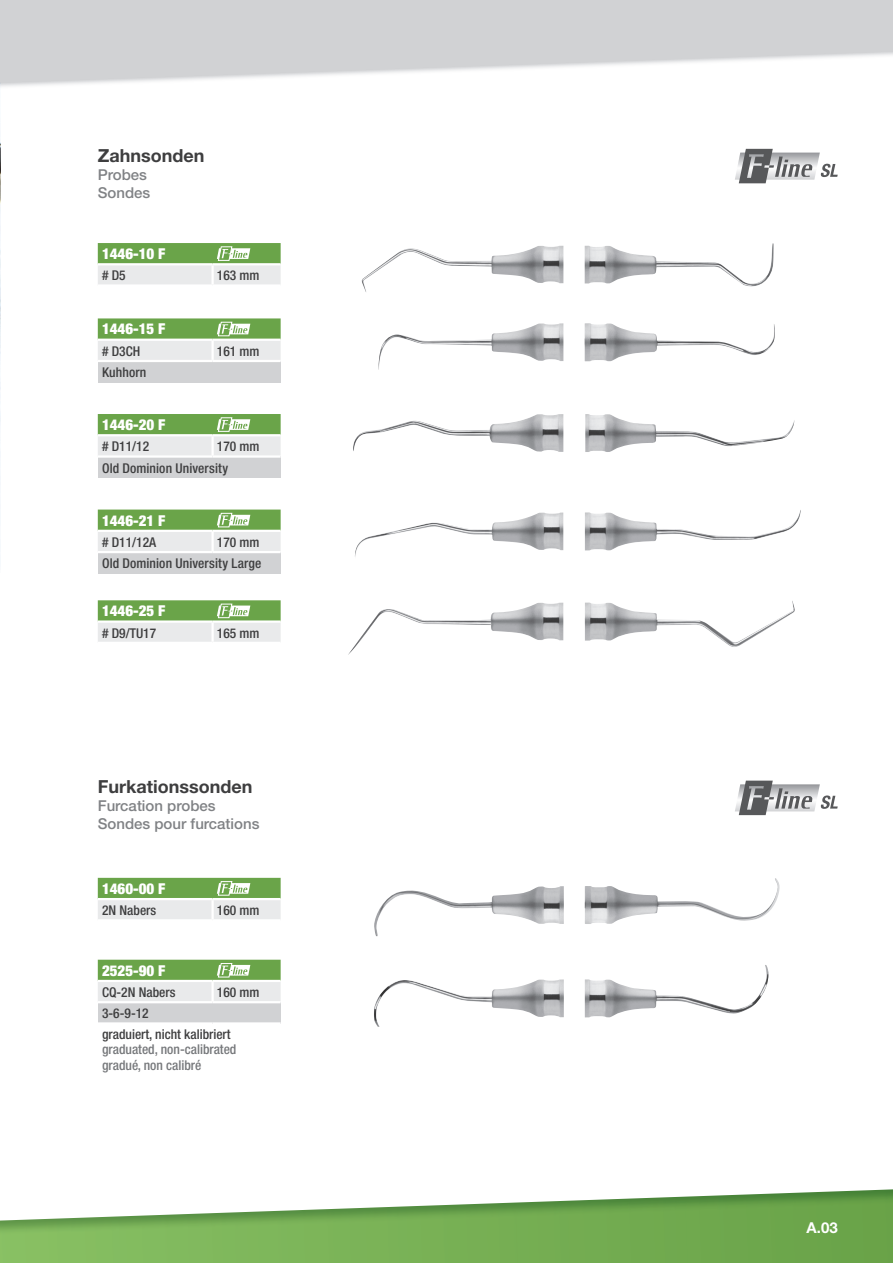
<style>
.page{position:relative;width:893px;height:1263px;background:#fff}
.page>*{position:absolute;margin:0;border:0;box-sizing:border-box;transform-origin:0 0}
.t1{font:700 18px "Helvetica Neue LT Std";color:#3e3e3f}
.t2{font:900 condensed 15px "Helvetica Neue LT Std";color:#fff}
.t3{font:500 15px/18px "Helvetica Neue LT Std";color:#808285}
.t4{font:700 15px "Helvetica Neue LT Std";color:#fff}
.t5{font:500 condensed 13.5px/21.3px "Helvetica Neue LT Std";color:#3e3e3f}
.t6{font:500 condensed 13.5px/15.3px "Helvetica Neue LT Std";color:#76787b}
</style>
<div class="page">
<img style="left:0;top:1189px;width:893px;height:74px">
<img style="left:0;top:142px;width:1px;height:338px">
<svg style="left:98px;top:878px;width:183px;height:41px;background:#b1cca3"></svg>
<div style="left:98px;top:1002px;width:183px;height:21px;background:#d1d2d4"></div>
<hr style="left:98px;top:1001px;width:115px;height:2px;background:#fff">
<hr style="left:213px;top:1001px;width:68px;height:2px;background:#fff">
<hr style="left:98px;top:1022px;width:115px;height:2px;background:#fff">
<hr style="left:213px;top:1022px;width:68px;height:2px;background:#fff">
<svg style="left:98px;top:960px;width:183px;height:41px;background:#b1cca3"></svg>
<div style="left:98px;top:361px;width:183px;height:21px;background:#d1d2d4"></div>
<hr style="left:98px;top:360px;width:115px;height:2px;background:#fff">
<hr style="left:213px;top:360px;width:68px;height:2px;background:#fff">
<svg style="left:98px;top:318px;width:183px;height:42px;background:#b2cca4"></svg>
<div style="left:98px;top:552px;width:183px;height:21px;background:#d1d2d4"></div>
<hr style="left:98px;top:551px;width:115px;height:2px;background:#fff">
<hr style="left:213px;top:551px;width:68px;height:2px;background:#fff">
<svg style="left:98px;top:510px;width:183px;height:41px;background:#b2cca4"></svg>
<div style="left:98px;top:456px;width:183px;height:22px;background:#d1d2d4"></div>
<hr style="left:98px;top:455px;width:115px;height:3px;background:#fff">
<hr style="left:213px;top:455px;width:68px;height:3px;background:#fff">
<svg style="left:98px;top:414px;width:183px;height:41px;background:#b0cba2"></svg>
<svg style="left:98px;top:243px;width:183px;height:41px;background:#b0cba2"></svg>
<svg style="left:98px;top:600px;width:183px;height:42px;background:#b2cca4"></svg>
<img style="left:735px;top:153px;width:85px;height:27px">
<svg style="left:739px;top:149px;width:73px;height:34px"></svg>
<svg style="left:820px;top:164px;width:18px;height:13px"></svg>
<img style="left:735px;top:784px;width:85px;height:27px">
<svg style="left:739px;top:781px;width:73px;height:34px"></svg>
<svg style="left:820px;top:795px;width:18px;height:14px"></svg>
<img style="left:585px;top:243px;width:189px;height:44px">
<img style="left:362px;top:246px;width:201px;height:46px">
<img style="left:585px;top:323px;width:190px;height:38px">
<img style="left:378px;top:323px;width:185px;height:47px">
<img style="left:585px;top:414px;width:210px;height:38px">
<img style="left:353px;top:414px;width:210px;height:38px">
<img style="left:585px;top:510px;width:216px;height:40px">
<img style="left:355px;top:512px;width:208px;height:45px">
<img style="left:585px;top:601px;width:210px;height:46px">
<img style="left:348px;top:603px;width:215px;height:52px">
<img style="left:374px;top:979px;width:190px;height:48px">
<img style="left:585px;top:965px;width:183px;height:52px">
<img style="left:585px;top:878px;width:195px;height:46px">
<img style="left:374px;top:886px;width:190px;height:50px">
<svg style="left:0;top:0;width:893px;height:83px;fill:#d1d2d4"></svg>
<h1 class="t1" style="left:98px;top:144px;width:108px">Zahnsonden</h1>
<p class="t3" style="left:98px;top:165px;width:54px">Probes<br>Sondes</p>
<p class="t2" style="left:102px;top:244px;width:65px">1446-10 F</p>
<p class="t5" style="left:102px;top:265px;width:25px"># D5</p>
<p class="t5" style="left:217px;top:265px;width:44px">163 mm</p>
<p class="t2" style="left:102px;top:320px;width:65px">1446-15 F</p>
<p class="t5" style="left:102px;top:340px;width:40px"># D3CH</p>
<p class="t5" style="left:217px;top:340px;width:44px">161 mm</p>
<p class="t5" style="left:102px;top:361px;width:46px">Kuhhorn</p>
<p class="t2" style="left:102px;top:415px;width:65px">1446-20 F</p>
<p class="t5" style="left:102px;top:436px;width:49px"># D11/12</p>
<p class="t5" style="left:102px;top:436px;width:159px;text-indent:115px">170 mm<br>Old Dominion University</p>
<p class="t2" style="left:102px;top:511px;width:65px">1446-21 F</p>
<p class="t5" style="left:102px;top:531px;width:56px"># D11/12A</p>
<p class="t5" style="left:102px;top:531px;width:161px;text-align:right">170 mm<br>Old Dominion University Large</p>
<p class="t2" style="left:102px;top:602px;width:65px">1446-25 F</p>
<p class="t5" style="left:102px;top:622px;width:56px"># D9/TU17</p>
<p class="t5" style="left:217px;top:622px;width:44px">165 mm</p>
<h1 class="t1" style="left:98px;top:776px;width:156px">Furkationssonden</h1>
<p class="t3" style="left:98px;top:797px;width:163px">Furcation probes<br>Sondes pour furcations</p>
<p class="t2" style="left:102px;top:879px;width:65px">1460-00 F</p>
<p class="t5" style="left:102px;top:899px;width:56px">2N Nabers</p>
<p class="t5" style="left:217px;top:899px;width:44px">160 mm</p>
<p class="t2" style="left:102px;top:961px;width:65px">2525-90 F</p>
<p class="t5" style="left:102px;top:981px;width:75px">CQ-2N Nabers</p>
<p class="t5" style="left:217px;top:981px;width:44px">160 mm</p>
<p class="t5" style="left:102px;top:1003px;width:130px;line-height:20.9px">3-6-9-12<br>graduiert, nicht kalibriert</p>
<p class="t6" style="left:102px;top:1042px;width:136px">graduated, non-calibrated gradué, non calibré</p>
<p class="t4" style="left:807px;top:1219px;width:33px">A.03</p>
</div>
